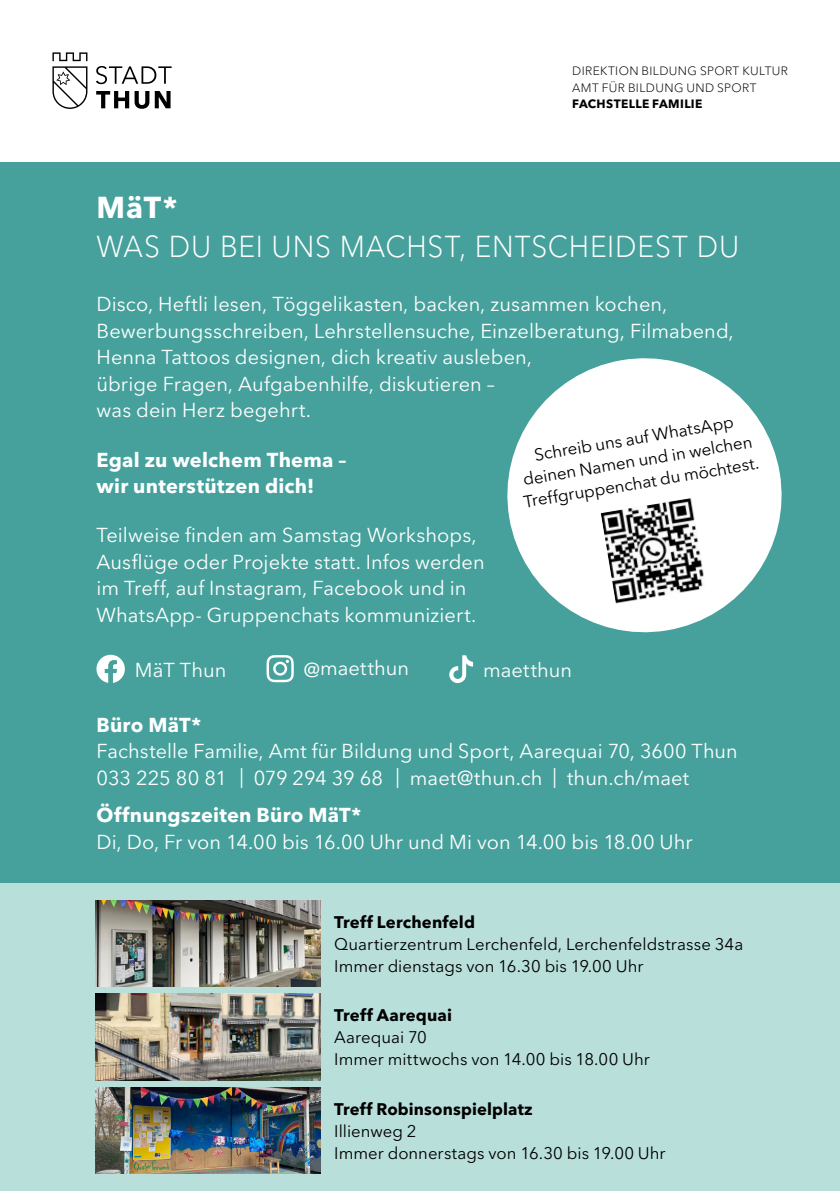
<style>
.page{position:relative;width:840px;height:1191px;background:#fff}
.page>*{position:absolute;margin:0;border:0;box-sizing:border-box;transform-origin:0 0}
.t1{font:300 30px "Avenir Next LT Pro";letter-spacing:.03em;color:#fff;scale:.94 1}
.t2{font:700 30px "Avenir Next LT Pro";color:#fff}
.t3{font:20px/26.4px "Avenir Next LT Pro";letter-spacing:.005em;color:#fff}
.t4{font:700 20px/26.4px "Avenir Next LT Pro";letter-spacing:.01em;color:#fff}
.t5{font:17px/22.2px "Avenir Next LT Pro";color:#000;text-align:center}
.t6{font:16.8px/22px "Avenir Next LT Pro";color:#000}
.t7{font:700 16.8px "Avenir Next LT Pro";letter-spacing:.01em;color:#000}
.t8{font:300 12px/16.6px "Avenir Next LT Pro";letter-spacing:.03em;color:#000}
.t9{font:700 12px "Avenir Next LT Pro";letter-spacing:.03em;color:#000}
</style>
<div class="page">
<div style="left:0;top:883px;width:839px;height:308px;background:#b9dfdb"></div>
<div style="left:0;top:161px;width:839px;height:722px;background:#46a19c"></div>
<svg style="left:96px;top:655px;width:29px;height:28px"></svg>
<svg style="left:266px;top:655px;width:27px;height:27px"></svg>
<svg style="left:449px;top:655px;width:24px;height:28px"></svg>
<svg style="left:52px;top:52px;width:35px;height:57px"></svg>
<svg style="left:96px;top:66px;width:75px;height:18px"></svg>
<svg style="left:96px;top:91px;width:53px;height:18px"></svg>
<svg style="left:155px;top:91px;width:15px;height:17px"></svg>
<svg style="left:507px;top:358px;width:275px;height:275px;fill:#fff"></svg>
<img style="left:600px;top:498px;width:106px;height:106px">
<img style="left:96px;top:993px;width:224px;height:87px">
<img style="left:96px;top:900px;width:224px;height:86px">
<img style="left:96px;top:1087px;width:224px;height:87px">
<p class="t8" style="left:572px;top:63px;width:217px">DIREKTION BILDUNG SPORT KULTUR<br>AMT FÜR BILDUNG UND SPORT</p>
<p class="t9" style="left:572px;top:97px;width:132px">FACHSTELLE FAMILIE</p>
<h1 class="t2" style="left:96px;top:189px;width:82px">MäT*</h1>
<h1 class="t1" style="left:96px;top:228px;width:685px">WAS DU BEI UNS MACHST, ENTSCHEIDEST DU</h1>
<p class="t3" style="left:96px;top:291px;width:638px">Disco, Heftli lesen, Töggelikasten, backen, zusammen kochen, Bewerbungsschreiben, Lehrstellensuche, Einzelberatung, Filmabend, Henna Tattoos designen, dich kreativ ausleben,<br>übrige Fragen, Aufgabenhilfe, diskutieren –<br>was dein Herz begehrt.</p>
<p class="t4" style="left:96px;top:446px;width:251px">Egal zu welchem Thema – wir unterstützen dich!</p>
<p class="t3" style="left:96px;top:522px;width:389px">Teilweise finden am Samstag Workshops, Ausflüge oder Projekte statt. Infos werden im Treff, auf Instagram, Facebook und in WhatsApp- Gruppenchats kommuniziert.</p>
<p class="t3" style="left:135px;top:656px;width:93px">MäT Thun</p>
<p class="t3" style="left:303px;top:654px;width:107px">@maetthun</p>
<p class="t3" style="left:483px;top:656px;width:91px">maetthun</p>
<p class="t4" style="left:96px;top:711px;width:106px">Büro MäT*</p>
<p class="t3" style="left:96px;top:738px;width:642px">Fachstelle Familie, Amt für Bildung und Sport, Aarequai 70, 3600 Thun<br>033 225 80 81 | 079 294 39 68 | maet@thun.ch | thun.ch/maet</p>
<p class="t4" style="left:96px;top:802px;width:266px">Öffnungszeiten Büro MäT*</p>
<p class="t3" style="left:96px;top:829px;width:597px">Di, Do, Fr von 14.00 bis 16.00 Uhr und Mi von 14.00 bis 18.00 Uhr</p>
<p class="t5" style="left:514px;top:446px;width:240px;rotate:-9deg">Schreib uns auf WhatsApp deinen Namen und in welchen<br>Treffgruppenchat du möchtest.</p>
<p class="t7" style="left:334px;top:911px;width:142px">Treff Lerchenfeld</p>
<p class="t6" style="left:334px;top:932px;width:410px">Quartierzentrum Lerchenfeld, Lerchenfeldstrasse 34a<br>Immer dienstags von 16.30 bis 19.00 Uhr</p>
<p class="t7" style="left:334px;top:1005px;width:119px">Treff Aarequai</p>
<p class="t6" style="left:334px;top:1026px;width:317px">Aarequai 70<br>Immer mittwochs von 14.00 bis 18.00 Uhr</p>
<p class="t7" style="left:334px;top:1099px;width:200px">Treff Robinsonspielplatz</p>
<p class="t6" style="left:334px;top:1120px;width:332px">Illienweg 2<br>Immer donnerstags von 16.30 bis 19.00 Uhr</p>
</div>
